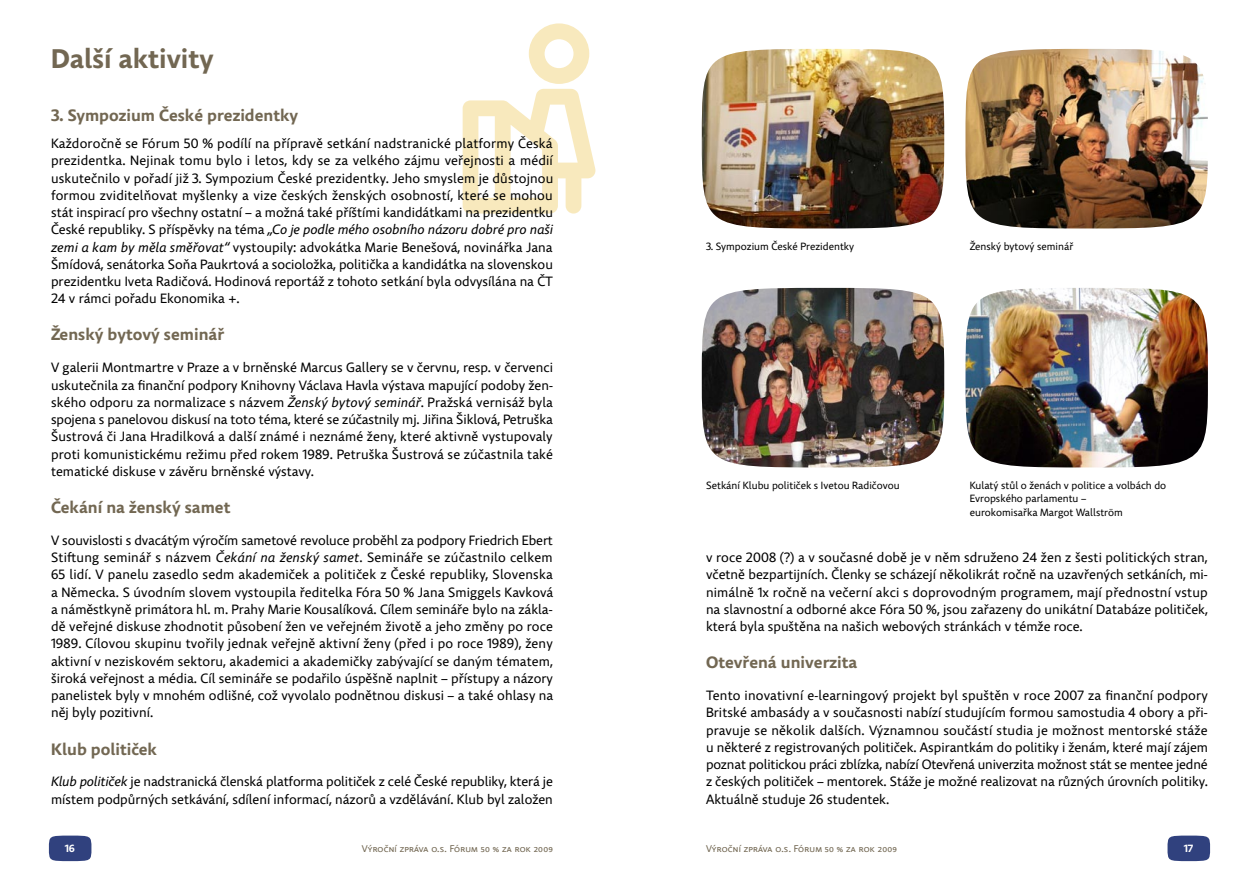
<style>
.page{position:relative;width:1259px;height:893px;background:#fff}
.page>*{position:absolute;margin:0;border:0;box-sizing:border-box;transform-origin:0 0}
.t1{font:700 27px "Comenia Sans";color:#726752}
.t2{font:700 16.5px "Comenia Sans";color:#726752}
.t3{font:13.5px/17.2px "Comenia Sans";color:#000;text-align:justify}
.t4{font:10.5px/13.5px "Comenia Sans";color:#000}
.t5{font:700 10.5px "Comenia Sans";color:#fff}
.t6{font:9.75px "Comenia Sans";letter-spacing:.025em;color:#726752}
.s1{font-style:italic}
</style>
<div class="page">
<svg style="left:462px;top:23px;width:134px;height:191px"></svg>
<img style="left:701px;top:49px;width:243px;height:179px">
<img style="left:702px;top:288px;width:242px;height:179px">
<img style="left:965px;top:49px;width:243px;height:179px">
<img style="left:965px;top:288px;width:243px;height:179px">
<div style="left:49px;top:836px;width:42px;height:25px;background:#30417e;border-radius:50%"></div>
<div style="left:1167px;top:836px;width:43px;height:25px;background:#30417e;border-radius:50%"></div>
<h1 class="t1" style="left:51px;top:42px;width:164px">Další aktivity</h1>
<p class="t2" style="left:51px;top:105px;width:249px">3. Sympozium České prezidentky</p>
<p class="t3" style="left:51px;top:135px;width:504px">Každoročně se Fórum 50 % podílí na přípravě setkání nadstranické platformy Česká prezidentka. Nejinak tomu bylo i letos, kdy se za velkého zájmu veřejnosti a médií uskutečnilo v pořadí již 3. Sympozium České prezidentky. Jeho smyslem je důstojnou formou zviditelňovat myšlenky a vize českých ženských osobností, které se mohou stát inspirací pro všechny ostatní – a možná také příštími kandidátkami na prezidentku České republiky. S příspěvky na téma <span class="s1">„Co je podle mého osobního názoru dobré pro naši zemi a kam by měla směřovat“</span> vystoupily: advokátka Marie Benešová, novinářka Jana Šmídová, senátorka Soňa Paukrtová a socioložka, politička a kandidátka na slovenskou prezidentku Iveta Radičová. Hodinová reportáž z tohoto setkání byla odvysílána na ČT 24 v rámci pořadu Ekonomika +.</p>
<p class="t2" style="left:51px;top:324px;width:175px">Ženský bytový seminář</p>
<p class="t3" style="left:51px;top:359px;width:503px">V galerii Montmartre v Praze a v brněnské Marcus Gallery se v červnu, resp. v červenci uskutečnila za finanční podpory Knihovny Václava Havla výstava mapující podoby žen&shy;ského odporu za normalizace s názvem <span class="s1">Ženský bytový seminář</span>. Pražská vernisáž byla spojena s panelovou diskusí na toto téma, které se zúčastnily mj. Jiřina Šiklová, Petruška Šustrová či Jana Hradilková a další známé i neznámé ženy, které aktivně vystupovaly proti komunistickému režimu před rokem 1989. Petruška Šustrová se zúčastnila také tematické diskuse v závěru brněnské výstavy.</p>
<p class="t2" style="left:51px;top:497px;width:181px">Čekání na ženský samet</p>
<p class="t3" style="left:51px;top:532px;width:504px">V souvislosti s dvacátým výročím sametové revoluce proběhl za podpory Friedrich Ebert Stiftung seminář s názvem <span class="s1">Čekání na ženský samet</span>. Semináře se zúčastnilo celkem 65 lidí. V panelu zasedlo sedm akademiček a političek z České republiky, Slovenska a Německa. S úvodním slovem vystoupila ředitelka Fóra 50 % Jana Smiggels Kavková a náměstkyně primátora hl. m. Prahy Marie Kousalíková. Cílem semináře bylo na zákla&shy;dě veřejné diskuse zhodnotit působení žen ve veřejném životě a jeho změny po roce 1989. Cílovou skupinu tvořily jednak veřejně aktivní ženy (před i po roce 1989), ženy aktivní v neziskovém sektoru, akademici a akademičky zabývající se daným tématem, široká veřejnost a média. Cíl semináře se podařilo úspěšně naplnit – přístupy a názory panelistek byly v mnohém odlišné, což vyvolalo podnětnou diskusi – a také ohlasy na něj byly pozitivní.</p>
<p class="t2" style="left:51px;top:738px;width:107px">Klub političek</p>
<p class="t3" style="left:51px;top:773px;width:503px"><span class="s1">Klub političek</span> je nadstranická členská platforma političek z celé České republiky, která je místem podpůrných setkávání, sdílení informací, názorů a vzdělávání. Klub byl založen</p>
<p class="t4" style="left:706px;top:240px;width:150px">3. Sympozium České Prezidentky</p>
<p class="t4" style="left:969px;top:240px;width:105px">Ženský bytový seminář</p>
<p class="t4" style="left:706px;top:479px;width:195px">Setkání Klubu političek s Ivetou Radičovou</p>
<p class="t4" style="left:969px;top:479px;width:198px">Kulatý stůl o ženách v politice a volbách do<br>Evropského parlamentu –<br>eurokomisařka Margot Wallström</p>
<p class="t3" style="left:706px;top:549px;width:503px">v roce 2008 (?) a v současné době je v něm sdruženo 24 žen z šesti politických stran, včetně bezpartijních. Členky se scházejí několikrát ročně na uzavřených setkáních, mi&shy;nimálně 1x ročně na večerní akci s doprovodným programem, mají přednostní vstup na slavnostní a odborné akce Fóra 50 %, jsou zařazeny do unikátní Databáze političek, která byla spuštěna na našich webových stránkách v témže roce.</p>
<p class="t2" style="left:706px;top:652px;width:153px">Otevřená univerzita</p>
<p class="t3" style="left:706px;top:687px;width:503px">Tento inovativní e-learningový projekt byl spuštěn v roce 2007 za finanční podpory Britské ambasády a v současnosti nabízí studujícím formou samostudia 4 obory a při&shy;pravuje se několik dalších. Významnou součástí studia je možnost mentorské stáže u některé z registrovaných političek. Aspirantkám do politiky i ženám, které mají zájem poznat politickou práci zblízka, nabízí Otevřená univerzita možnost stát se mentee jedné z českých političek – mentorek. Stáže je možné realizovat na různých úrovních politiky.<br>Aktuálně studuje 26 studentek.</p>
<p class="t5" style="left:65px;top:842px;width:12px">16</p>
<p class="t6" style="left:362px;top:842px;width:192px">Výroční zpráva o.s. Fórum 50 % za rok 2009</p>
<p class="t6" style="left:706px;top:842px;width:192px">Výroční zpráva o.s. Fórum 50 % za rok 2009</p>
<p class="t5" style="left:1183px;top:842px;width:11px">17</p>
</div>
